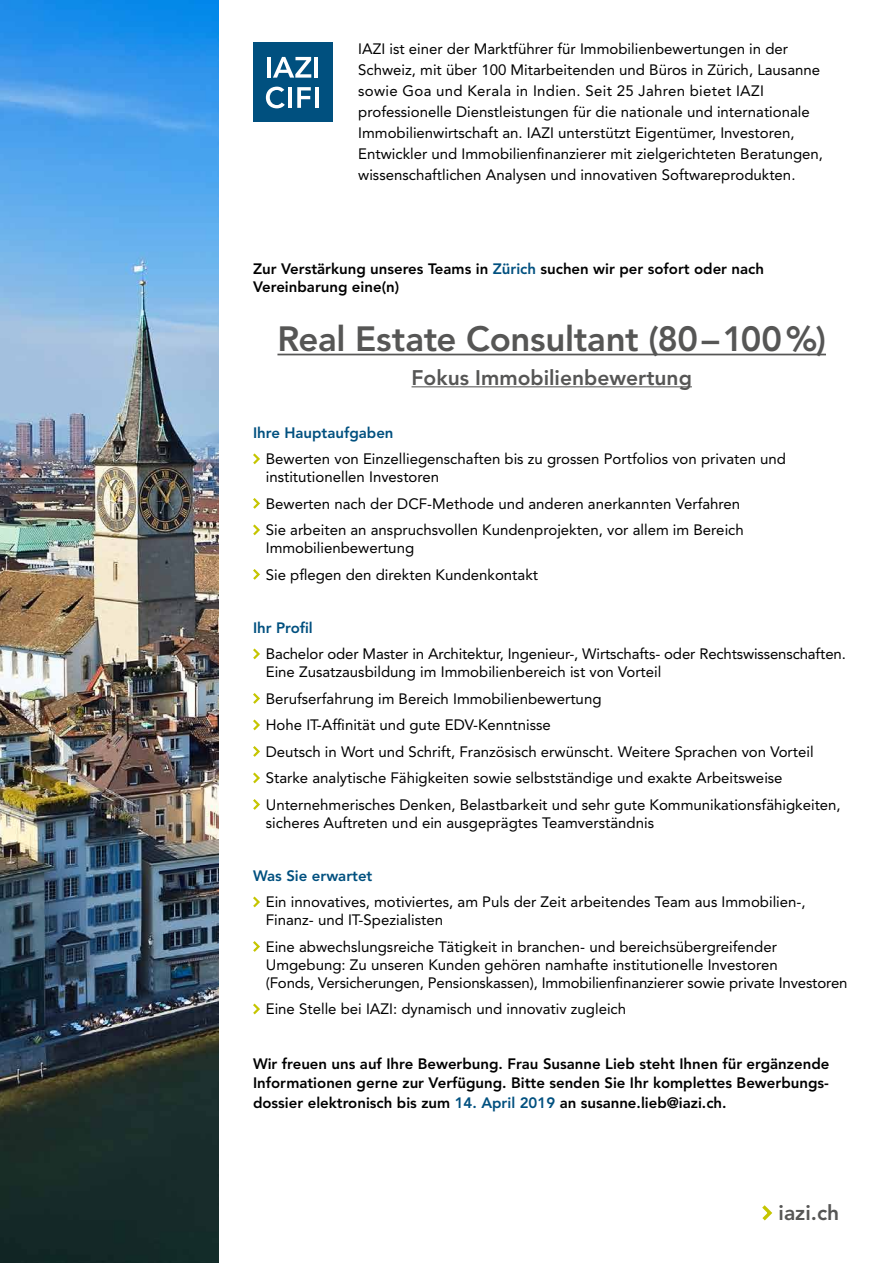
<style>
.page{position:relative;width:893px;height:1263px;background:#fff}
.page>*{position:absolute;margin:0;border:0;box-sizing:border-box;transform-origin:0 0}
.t1{font:800 34.8px "Avenir LT Std";letter-spacing:-.01em;color:#565655}
.t2{font:800 21px "Avenir LT Std";color:#565655}
.t3{font:15px/21px "Avenir LT Std";color:#000}
.t4{font:800 15px/19.5px "Avenir LT Std";color:#000}
.t5{font:800 15px "Avenir LT Std";color:#00507f}
.s1{color:#00507f}
</style>
<div class="page">
<img style="left:0;top:0;width:219px;height:1263px">
<div style="left:253px;top:43px;width:80px;height:79px;background:#00507f"></div>
<hr style="left:315px;top:57px;width:3px;height:21px;background:#fff">
<svg style="left:266px;top:87px;width:19px;height:21px"></svg>
<hr style="left:288px;top:87px;width:4px;height:21px;background:#fff">
<svg style="left:297px;top:87px;width:14px;height:21px"></svg>
<hr style="left:315px;top:87px;width:3px;height:21px;background:#fff">
<hr style="left:267px;top:57px;width:4px;height:21px;background:#fff">
<svg style="left:273px;top:57px;width:38px;height:21px"></svg>
<hr style="left:277px;top:354px;width:549px;height:1px;background:#565655">
<hr style="left:412px;top:386px;width:280px;height:1px;background:#565655">
<svg style="left:253px;top:453px;width:7px;height:12px"></svg>
<svg style="left:253px;top:498px;width:7px;height:11px"></svg>
<svg style="left:253px;top:524px;width:7px;height:12px"></svg>
<svg style="left:253px;top:569px;width:7px;height:11px"></svg>
<svg style="left:253px;top:648px;width:7px;height:12px"></svg>
<svg style="left:253px;top:693px;width:7px;height:11px"></svg>
<svg style="left:253px;top:719px;width:7px;height:12px"></svg>
<svg style="left:253px;top:746px;width:7px;height:11px"></svg>
<svg style="left:253px;top:772px;width:7px;height:12px"></svg>
<svg style="left:253px;top:799px;width:7px;height:11px"></svg>
<svg style="left:253px;top:896px;width:7px;height:12px"></svg>
<svg style="left:253px;top:941px;width:7px;height:11px"></svg>
<svg style="left:253px;top:1003px;width:7px;height:12px"></svg>
<svg style="left:762px;top:1205px;width:11px;height:16px"></svg>
<p class="t3" style="left:358px;top:38px;width:466px">IAZI ist einer der Marktführer für Immobilienbewertungen in der Schweiz, mit über 100 Mitarbeitenden und Büros in Zürich, Lausanne sowie Goa und Kerala in Indien. Seit 25 Jahren bietet IAZI professionelle Dienstleistungen für die nationale und internationale Immobilienwirtschaft an. IAZI unterstützt Eigentümer, Investoren, Entwickler und Immobilienfinanzierer mit zielgerichteten Beratungen, wissenschaftlichen Analysen und innovativen Softwareprodukten.</p>
<p class="t4" style="left:253px;top:260px;width:513px;line-height:18px">Zur Verstärkung unseres Teams in <span class="s1">Zürich</span> suchen wir per sofort oder nach<br>Vereinbarung eine(n)</p>
<h1 class="t1" style="left:277px;top:318px;width:550px">Real Estate Consultant (80–100%)</h1>
<h2 class="t2" style="left:412px;top:365px;width:282px">Fokus Immobilienbewertung</h2>
<p class="t5" style="left:253px;top:424px;width:142px">Ihre Hauptaufgaben</p>
<p class="t3" style="left:266px;top:450px;width:522px;line-height:18px">Bewerten von Einzelliegenschaften bis zu grossen Portfolios von privaten und institutionellen Investoren</p>
<p class="t3" style="left:266px;top:490px;width:480px;line-height:26.5px">Bewerten nach der DCF-Methode und anderen anerkannten Verfahren<br>Sie arbeiten an anspruchsvollen Kundenprojekten, vor allem im Bereich</p>
<p class="t3" style="left:266px;top:535px;width:274px;line-height:26.5px">Immobilienbewertung<br>Sie pflegen den direkten Kundenkontakt</p>
<p class="t5" style="left:253px;top:619px;width:61px">Ihr Profil</p>
<p class="t3" style="left:266px;top:645px;width:582px;line-height:18px">Bachelor oder Master in Architektur, Ingenieur-, Wirtschafts- oder Rechtswissenschaften.<br>Eine Zusatzausbildung im Immobilienbereich ist von Vorteil</p>
<p class="t3" style="left:266px;top:685px;width:576px;line-height:26.5px">Berufserfahrung im Bereich Immobilienbewertung<br>Hohe IT-Affinität und gute EDV-Kenntnisse<br>Deutsch in Wort und Schrift, Französisch erwünscht. Weitere Sprachen von Vorteil Starke analytische Fähigkeiten sowie selbstständige und exakte Arbeitsweise Unternehmerisches Denken, Belastbarkeit und sehr gute Kommunikationsfähigkeiten,</p>
<p class="t3" style="left:266px;top:812px;width:390px">sicheres Auftreten und ein ausgeprägtes Teamverständnis</p>
<p class="t5" style="left:253px;top:867px;width:121px">Was Sie erwartet</p>
<p class="t3" style="left:266px;top:893px;width:541px;line-height:18px">Ein innovatives, motiviertes, am Puls der Zeit arbeitendes Team aus Immobilien-,<br>Finanz- und IT-Spezialisten</p>
<p class="t3" style="left:266px;top:938px;width:583px;line-height:18px">Eine abwechslungsreiche Tätigkeit in branchen- und bereichsübergreifender<br>Umgebung: Zu unseren Kunden gehören namhafte institutionelle Investoren<br>(Fonds, Versicherungen, Pensionskassen), Immobilienfinanzierer sowie private Investoren</p>
<p class="t3" style="left:266px;top:999px;width:362px">Eine Stelle bei IAZI: dynamisch und innovativ zugleich</p>
<p class="t4" style="left:253px;top:1054px;width:578px;text-align:justify">Wir freuen uns auf Ihre Bewerbung. Frau Susanne Lieb steht Ihnen für ergänzende Informationen gerne zur Verfügung. Bitte senden Sie Ihr komplettes Bewerbungs&shy;dossier elektronisch bis zum <span class="s1">14. April 2019</span> an susanne.lieb@iazi.ch.</p>
<h2 class="t2" style="left:778px;top:1201px;width:62px">iazi.ch</h2>
</div>
